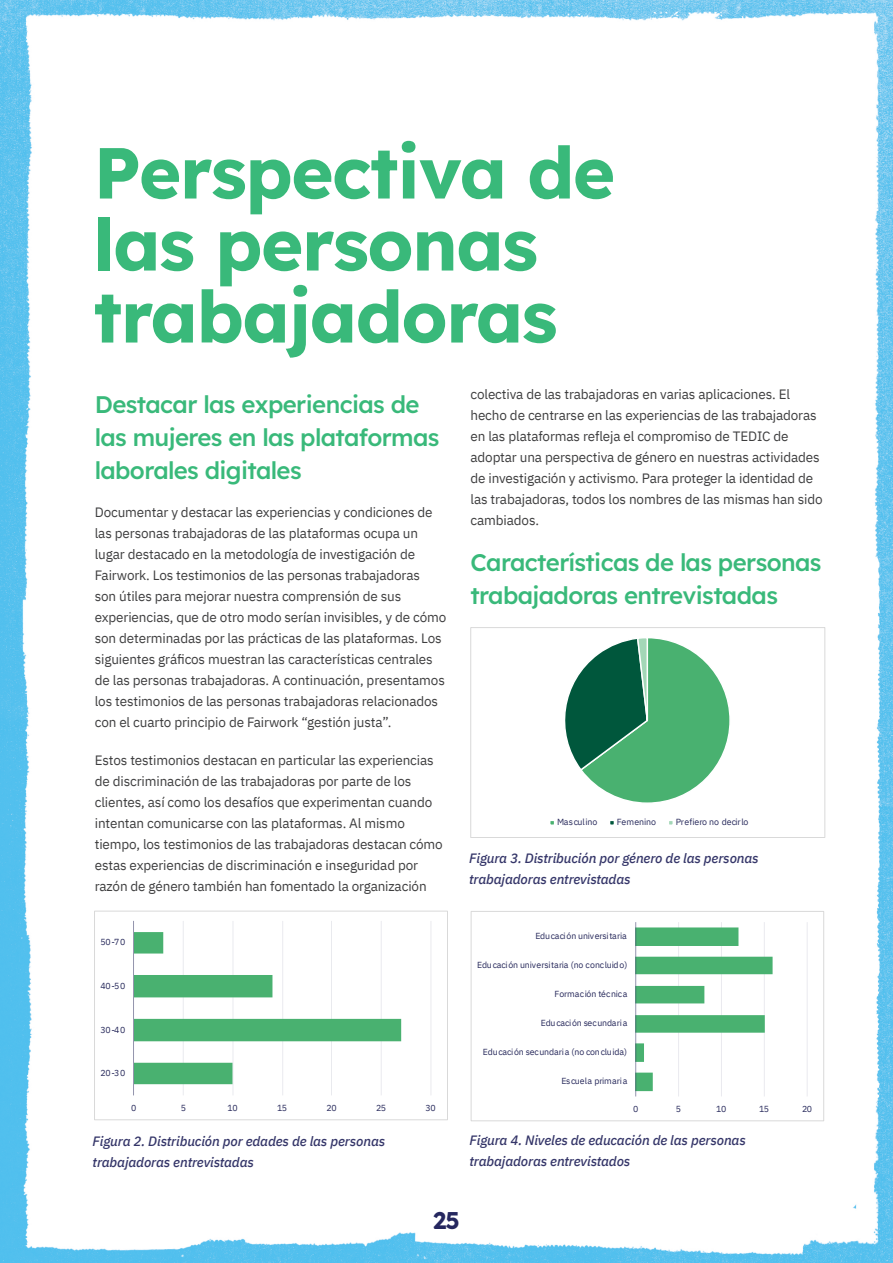
<style>
.page{position:relative;width:893px;height:1263px;background:#fff}
.page>*{position:absolute;margin:0;border:0;box-sizing:border-box;transform-origin:0 0}
.Large_heading{font:700 72px/72px "Lexend";letter-spacing:-.02em;color:#39b97a}
.Body_Text{font:500 24px/33px "Lexend";letter-spacing:-.025em;color:#39b97a}
.t1{font:700 24px "Lexend Deca";color:#25275f}
.Body_Text-2{font:13.5px/21px "IBM Plex Sans";letter-spacing:-.01em;color:#3e3e3f}
.Figure_captions{font:italic 500 13.5px/21px "IBM Plex Sans";letter-spacing:-.01em;color:#353669}
.t2{font:8.85px "IBM Plex Sans";letter-spacing:-.01em;color:#27295b}
.t3{font:8.7px "IBM Plex Sans";letter-spacing:-.01em;color:#27295b}
</style>
<div class="page">
<img style="left:0;top:0;width:893px;height:1263px">
<div style="left:94px;top:911px;width:353px;height:208px;background:#fff"></div>
<hr style="left:183px;top:921px;width:1px;height:174px;background:#eeeff2">
<hr style="left:233px;top:921px;width:1px;height:174px;background:#f4f4f7">
<hr style="left:282px;top:921px;width:1px;height:174px;background:#eeeef2">
<hr style="left:331px;top:921px;width:1px;height:174px;background:#e9eaee">
<hr style="left:381px;top:921px;width:1px;height:174px;background:#efeff3">
<hr style="left:431px;top:921px;width:1px;height:174px;background:#f5f5f7">
<svg style="left:134px;top:932px;width:267px;height:152px"></svg>
<hr style="left:133px;top:921px;width:1px;height:174px;background:#9596ae">
<div style="left:94px;top:911px;width:354px;height:209px;border:1px solid #d9d9d9"></div>
<div style="left:470px;top:627px;width:354px;height:210px;background:#fff"></div>
<svg style="left:565px;top:638px;width:165px;height:165px"></svg>
<svg style="left:550px;top:821px;width:4px;height:4px"></svg>
<svg style="left:610px;top:821px;width:4px;height:4px"></svg>
<svg style="left:669px;top:821px;width:4px;height:4px"></svg>
<div style="left:470px;top:627px;width:355px;height:211px;border:1px solid #d9d9d9"></div>
<div style="left:471px;top:911px;width:352px;height:209px;background:#fff"></div>
<hr style="left:678px;top:922px;width:1px;height:174px;background:#ebebf0">
<hr style="left:721px;top:922px;width:1px;height:174px;background:#eaeaef">
<hr style="left:764px;top:922px;width:1px;height:174px;background:#ededf1">
<hr style="left:807px;top:922px;width:1px;height:174px;background:#f0f0f4">
<svg style="left:636px;top:927px;width:137px;height:164px"></svg>
<hr style="left:635px;top:922px;width:1px;height:174px;background:#27295b;opacity:.5">
<div style="left:471px;top:911px;width:353px;height:210px;border:1px solid #d9d9d9"></div>
<p class="Large_heading" style="left:94px;top:132px;width:523px">Perspectiva de las personas trabajadoras</p>
<p class="Body_Text" style="left:95px;top:386px;width:346px">Destacar las experiencias de las mujeres en las plataformas laborales digitales</p>
<p class="Body_Text-2" style="left:95px;top:500px;width:353px">Documentar y destacar las experiencias y condiciones de las personas trabajadoras de las plataformas ocupa un lugar destacado en la metodología de investigación de Fairwork. Los testimonios de las personas trabajadoras<br>son útiles para mejorar nuestra comprensión de sus experiencias, que de otro modo serían invisibles, y de cómo son determinadas por las prácticas de las plataformas. Los siguientes gráficos muestran las características centrales de las personas trabajadoras. A continuación, presentamos los testimonios de las personas trabajadoras relacionados con el cuarto principio de Fairwork “gestión justa”.</p>
<p class="Body_Text-2" style="left:95px;top:748px;width:350px">Estos testimonios destacan en particular las experiencias de discriminación de las trabajadoras por parte de los clientes, así como los desafíos que experimentan cuando intentan comunicarse con las plataformas. Al mismo tiempo, los testimonios de las trabajadoras destacan cómo estas experiencias de discriminación e inseguridad por razón de género también han fomentado la organización</p>
<p class="Body_Text-2" style="left:470px;top:383px;width:354px">colectiva de las trabajadoras en varias aplicaciones. El hecho de centrarse en las experiencias de las trabajadoras en las plataformas refleja el compromiso de TEDIC de adoptar una perspectiva de género en nuestras actividades de investigación y activismo. Para proteger la identidad de las trabajadoras, todos los nombres de las mismas han sido cambiados.</p>
<p class="Body_Text" style="left:470px;top:544px;width:353px">Características de las personas trabajadoras entrevistadas</p>
<p class="t2" style="left:557px;top:815px;width:42px">Masculino</p>
<p class="t2" style="left:617px;top:815px;width:41px">Femenino</p>
<p class="t2" style="left:676px;top:815px;width:74px">Prefiero no decirlo</p>
<p class="Figure_captions" style="left:469px;top:847px;width:291px">Figura 3. Distribución por género de las personas trabajadoras entrevistadas</p>
<p class="t3" style="left:101px;top:935px;width:26px">50-70</p>
<p class="t3" style="left:101px;top:979px;width:26px">40-50</p>
<p class="t3" style="left:101px;top:1023px;width:26px">30-40</p>
<p class="t3" style="left:101px;top:1067px;width:26px">20-30</p>
<p class="t3" style="left:131px;top:1101px;width:7px">0</p>
<p class="t3" style="left:181px;top:1101px;width:7px">5</p>
<p class="t3" style="left:228px;top:1101px;width:12px">10</p>
<p class="t3" style="left:277px;top:1101px;width:12px">15</p>
<p class="t3" style="left:327px;top:1101px;width:12px">20</p>
<p class="t3" style="left:376px;top:1101px;width:12px">25</p>
<p class="t3" style="left:425px;top:1101px;width:12px">30</p>
<p class="Figure_captions" style="left:93px;top:1129px;width:294px">Figura 2. Distribución por edades de las personas trabajadoras entrevistadas</p>
<p class="t3" style="left:535px;top:929px;width:93px">Educación universitaria</p>
<p class="t3" style="left:477px;top:959px;width:152px">Educación universitaria (no concluido)</p>
<p class="t3" style="left:554px;top:987px;width:74px">Formación técnica</p>
<p class="t3" style="left:541px;top:1016px;width:88px">Educación secundaria</p>
<p class="t3" style="left:483px;top:1045px;width:146px">Educación secundaria (no concluida)</p>
<p class="t3" style="left:561px;top:1074px;width:68px">Escuela primaria</p>
<p class="t3" style="left:633px;top:1102px;width:7px">0</p>
<p class="t3" style="left:676px;top:1102px;width:7px">5</p>
<p class="t3" style="left:716px;top:1102px;width:12px">10</p>
<p class="t3" style="left:759px;top:1102px;width:12px">15</p>
<p class="t3" style="left:802px;top:1102px;width:12px">20</p>
<p class="Figure_captions" style="left:470px;top:1129px;width:278px">Figura 4. Niveles de educación de las personas trabajadoras entrevistados</p>
<h2 class="t1" style="left:433px;top:1203px;width:28px">25</h2>
</div>
